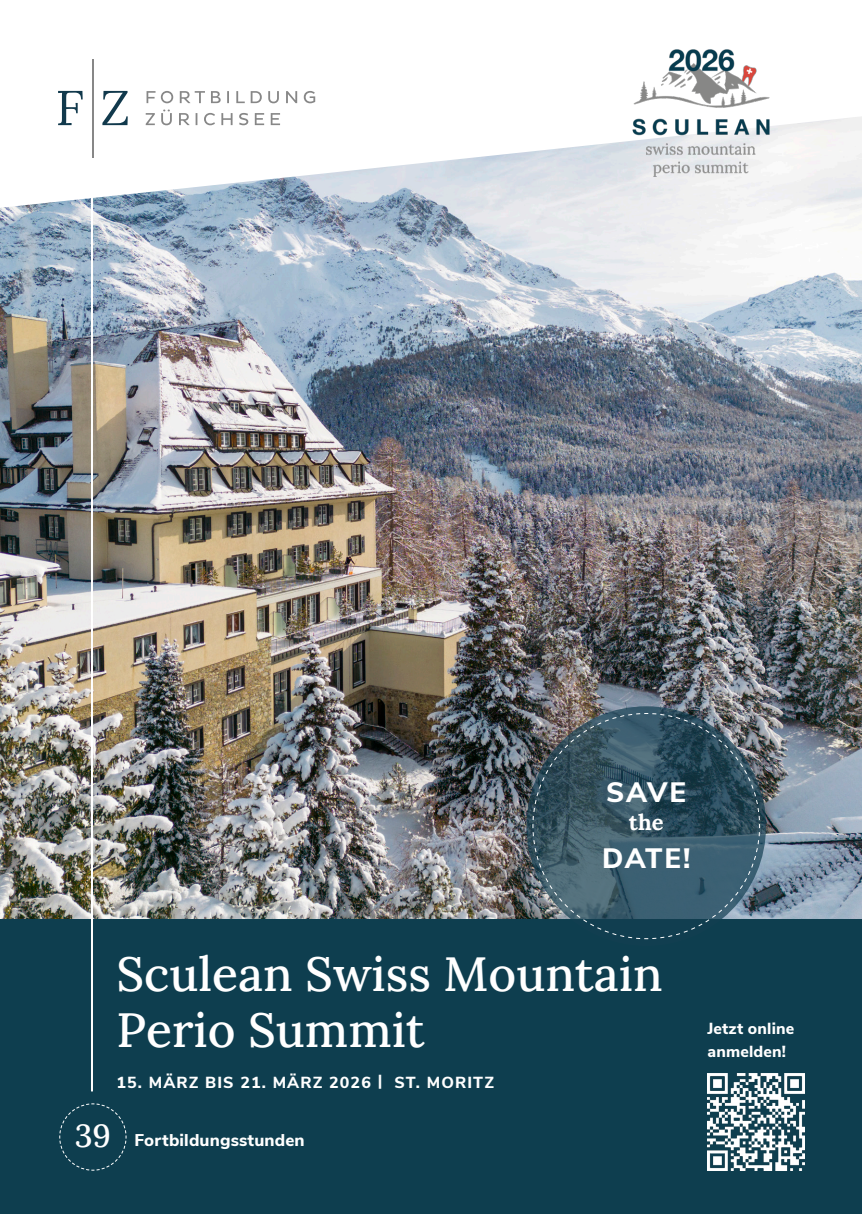
<style>
.page{position:relative;width:862px;height:1214px;background:#fff}
.page>*{position:absolute;margin:0;border:0;box-sizing:border-box;transform-origin:0 0}
.Titel{font:48px/56px "Lora";color:#fff}
.Titel-2{font:32px "Lora";color:#fff}
.Subtitel{font:800 28px "Nunito Sans";letter-spacing:.055em;color:#fff}
.Subtitel-2{font:700 22px "Lora";color:#fff}
.t1{font:800 17px "Nunito Sans";letter-spacing:.01em;color:#fff}
.Subtitel-3{font:800 16px "Nunito Sans";letter-spacing:.065em;color:#fff}
.Subtitel-4{font:800 16px/23px "Nunito Sans";letter-spacing:.01em;color:#fff}
</style>
<div class="page">
<img style="left:0;top:208px;width:862px;height:710px">
<div style="left:0;top:918px;width:862px;height:295px;background:#0e3e4f"></div>
<svg style="left:526px;top:706px;width:240px;height:239px"></svg>
<svg style="left:532px;top:712px;width:228px;height:227px;background:#3b5866"></svg>
<hr style="left:91px;top:185px;width:2px;height:906px;background:#fff">
<svg style="left:1px;top:59px;width:861px;height:149px"></svg>
<svg style="left:58px;top:91px;width:25px;height:34px"></svg>
<svg style="left:146px;top:109px;width:134px;height:16px"></svg>
<svg style="left:146px;top:91px;width:169px;height:12px"></svg>
<hr style="left:92px;top:59px;width:1px;height:98px;background:#878787">
<svg style="left:102px;top:91px;width:26px;height:34px"></svg>
<svg style="left:59px;top:1103px;width:68px;height:67px"></svg>
<img style="left:707px;top:1073px;width:97px;height:97px">
<img style="left:633px;top:49px;width:137px;height:127px">
<p class="Subtitel" style="left:606px;top:772px;width:81px">SAVE</p>
<p class="Subtitel-2" style="left:629px;top:804px;width:36px">the</p>
<p class="Subtitel" style="left:602px;top:838px;width:90px">DATE!</p>
<p class="Titel" style="left:116px;top:943px;width:548px">Sculean Swiss Mountain<br>Perio Summit</p>
<p class="Subtitel-3" style="left:116px;top:1070px;width:379px">15. MÄRZ BIS 21. MÄRZ 2026 | ST. MORITZ</p>
<p class="Titel-2" style="left:75px;top:1111px;width:38px">39</p>
<p class="t1" style="left:135px;top:1127px;width:172px">Fortbildungsstunden</p>
<p class="Subtitel-4" style="left:707px;top:1015px;width:88px">Jetzt online anmelden!</p>
</div>
